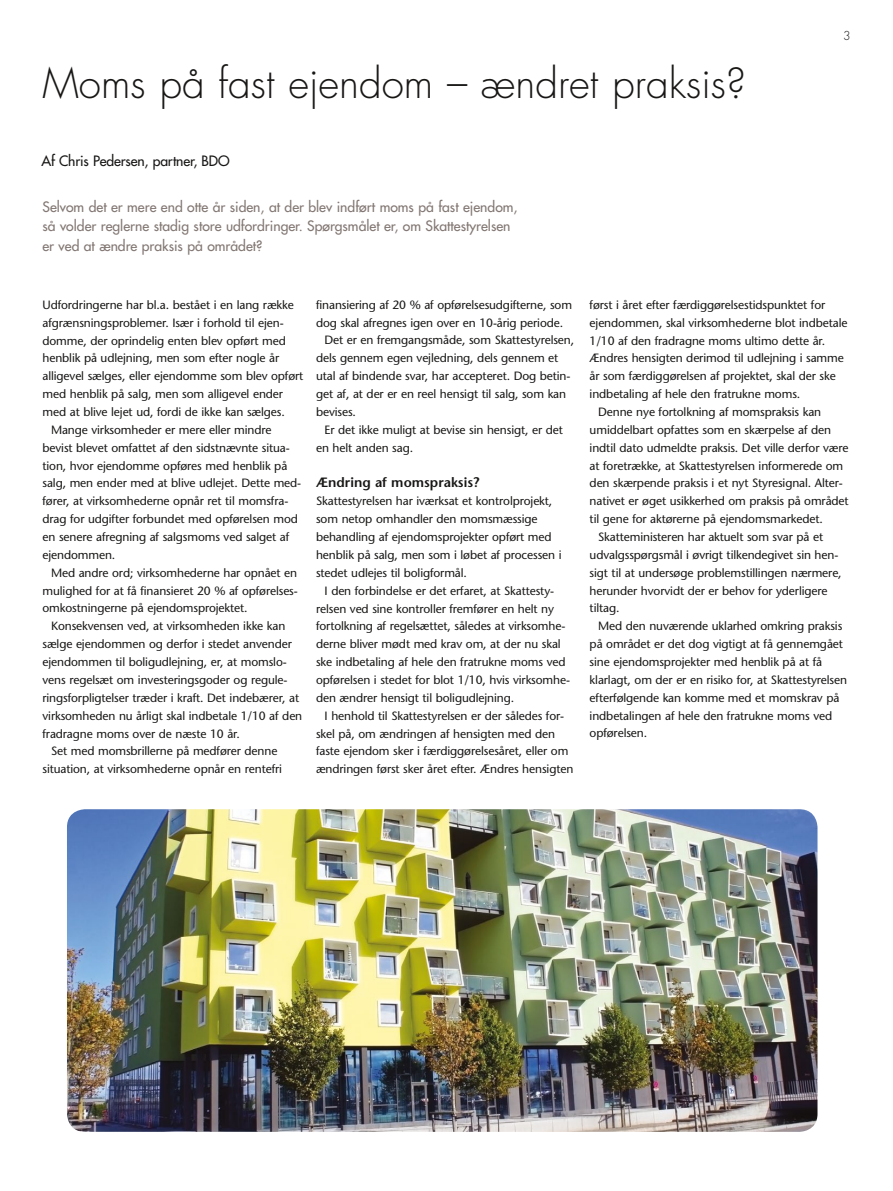
<style>
.page{position:relative;width:893px;height:1191px;background:#fff}
.page>*{position:absolute;margin:0;border:0;box-sizing:border-box;transform-origin:0 0}
.t1{font:300 40.5px "Futura";color:#181716}
.t2{font:13.95px/19.5px "Futura";color:#827773}
.t3{font:13.95px "Futura";letter-spacing:-.01em;color:#181716}
.t4{font:600 13.5px "Stone Sans";color:#181716}
.t5{font:12px/17.9px "Stone Sans";letter-spacing:-.01em;color:#181716}
.t6{font:300 12px "Futura";color:#181716}
</style>
<div class="page">
<img style="left:67px;top:809px;width:750px;height:322px">
<h1 class="t1" style="left:43px;top:59px;width:705px">Moms på fast ejendom – ændret praksis?</h1>
<p class="t3" style="left:41px;top:152px;width:190px">Af Chris Pedersen, partner, BDO</p>
<p class="t2" style="left:43px;top:197px;width:477px">Selvom det er mere end otte år siden, at der blev indført moms på fast ejendom, så volder reglerne stadig store udfordringer. Spørgsmålet er, om Skattestyrelsen er ved at ændre praksis på området?</p>
<p class="t6" style="left:843px;top:28px;width:9px">3</p>
<p class="t5" style="left:43px;top:296px;width:253px">Udfordringerne har bl.a. bestået i en lang række</p>
<p class="t5" style="left:43px;top:313px;width:243px">afgrænsningsproblemer. Især i forhold til ejen-</p>
<p class="t5" style="left:43px;top:331px;width:245px">domme, der oprindelig enten blev opført med</p>
<p class="t5" style="left:43px;top:349px;width:238px">henblik på udlejning, men som efter nogle år</p>
<p class="t5" style="left:43px;top:367px;width:262px">alligevel sælges, eller ejendomme som blev opført</p>
<p class="t5" style="left:43px;top:385px;width:242px">med henblik på salg, men som alligevel ender</p>
<p class="t5" style="left:43px;top:403px;width:244px">med at blive lejet ud, fordi de ikke kan sælges.</p>
<p class="t5" style="left:51px;top:421px;width:222px">Mange virksomheder er mere eller mindre</p>
<p class="t5" style="left:43px;top:438px;width:249px">bevist blevet omfattet af den sidstnævnte situa-</p>
<p class="t5" style="left:43px;top:456px;width:246px">tion, hvor ejendomme opføres med henblik på</p>
<p class="t5" style="left:43px;top:474px;width:260px">salg, men ender med at blive udlejet. Dette med-</p>
<p class="t5" style="left:43px;top:492px;width:247px">fører, at virksomhederne opnår ret til momsfra-</p>
<p class="t5" style="left:43px;top:510px;width:257px">drag for udgifter forbundet med opførelsen mod</p>
<p class="t5" style="left:43px;top:528px;width:248px">en senere afregning af salgsmoms ved salget af</p>
<p class="t5" style="left:43px;top:546px;width:74px">ejendommen.</p>
<p class="t5" style="left:51px;top:563px;width:248px">Med andre ord; virksomhederne har opnået en</p>
<p class="t5" style="left:43px;top:581px;width:257px">mulighed for at få finansieret 20 % af opførelses-</p>
<p class="t5" style="left:43px;top:599px;width:207px">omkostningerne på ejendomsprojektet.</p>
<p class="t5" style="left:51px;top:617px;width:236px">Konsekvensen ved, at virksomheden ikke kan</p>
<p class="t5" style="left:43px;top:635px;width:251px">sælge ejendommen og derfor i stedet anvender</p>
<p class="t5" style="left:43px;top:653px;width:246px">ejendommen til boligudlejning, er, at momslo-</p>
<p class="t5" style="left:43px;top:671px;width:246px">vens regelsæt om investeringsgoder og regule-</p>
<p class="t5" style="left:43px;top:688px;width:258px">ringsforpligtelser træder i kraft. Det indebærer, at</p>
<p class="t5" style="left:43px;top:706px;width:261px">virksomheden nu årligt skal indbetale 1/10 af den</p>
<p class="t5" style="left:43px;top:724px;width:199px">fradragne moms over de næste 10 år.</p>
<p class="t5" style="left:51px;top:742px;width:228px">Set med momsbrillerne på medfører denne</p>
<p class="t5" style="left:43px;top:760px;width:241px">situation, at virksomhederne opnår en rentefri</p>
<p class="t5" style="left:316px;top:296px;width:257px">finansiering af 20 % af opførelsesudgifterne, som</p>
<p class="t5" style="left:316px;top:313px;width:249px">dog skal afregnes igen over en 10-årig periode.</p>
<p class="t5" style="left:325px;top:331px;width:251px">Det er en fremgangsmåde, som Skattestyrelsen,</p>
<p class="t5" style="left:316px;top:349px;width:244px">dels gennem egen vejledning, dels gennem et</p>
<p class="t5" style="left:316px;top:367px;width:256px">utal af bindende svar, har accepteret. Dog betin-</p>
<p class="t5" style="left:316px;top:385px;width:252px">get af, at der er en reel hensigt til salg, som kan</p>
<p class="t5" style="left:316px;top:403px;width:41px">bevises.</p>
<p class="t5" style="left:325px;top:421px;width:240px">Er det ikke muligt at bevise sin hensigt, er det</p>
<p class="t5" style="left:316px;top:438px;width:99px">en helt anden sag.</p>
<p class="t4" style="left:316px;top:474px;width:165px">Ændring af momspraksis?</p>
<p class="t5" style="left:316px;top:492px;width:247px">Skattestyrelsen har iværksat et kontrolprojekt, som netop omhandler den momsmæssige behandling af ejendomsprojekter opført med henblik på salg, men som i løbet af processen i stedet udlejes til boligformål.</p>
<p class="t5" style="left:316px;top:581px;width:255px;text-indent:9px">I den forbindelse er det erfaret, at Skattesty&shy;relsen ved sine kontroller fremfører en helt ny fortolkning af regelsættet, således at virksomhe&shy;derne bliver mødt med krav om, at der nu skal ske indbetaling af hele den fratrukne moms ved opførelsen i stedet for blot 1/10, hvis virksomhe&shy;den ændrer hensigt til boligudlejning.</p>
<p class="t5" style="left:316px;top:706px;width:259px;text-indent:9px">I henhold til Skattestyrelsen er der således for&shy;skel på, om ændringen af hensigten med den faste ejendom sker i færdiggørelsesåret, eller om ændringen først sker året efter. Ændres hensigten</p>
<p class="t5" style="left:590px;top:296px;width:237px">først i året efter færdiggørelsestidspunktet for</p>
<p class="t5" style="left:590px;top:313px;width:259px">ejendommen, skal virksomhederne blot indbetale</p>
<p class="t5" style="left:590px;top:331px;width:237px">1/10 af den fradragne moms ultimo dette år.</p>
<p class="t5" style="left:590px;top:349px;width:256px">Ændres hensigten derimod til udlejning i samme</p>
<p class="t5" style="left:590px;top:367px;width:248px">år som færdiggørelsen af projektet, skal der ske</p>
<p class="t5" style="left:590px;top:385px;width:212px">indbetaling af hele den fratrukne moms.</p>
<p class="t5" style="left:598px;top:403px;width:225px">Denne nye fortolkning af momspraksis kan</p>
<p class="t5" style="left:590px;top:421px;width:243px">umiddelbart opfattes som en skærpelse af den</p>
<p class="t5" style="left:590px;top:438px;width:260px">indtil dato udmeldte praksis. Det ville derfor være</p>
<p class="t5" style="left:590px;top:456px;width:255px">at foretrække, at Skattestyrelsen informerede om</p>
<p class="t5" style="left:590px;top:474px;width:255px">den skærpende praksis i et nyt Styresignal. Alter-</p>
<p class="t5" style="left:590px;top:492px;width:261px">nativet er øget usikkerhed om praksis på området</p>
<p class="t5" style="left:590px;top:510px;width:235px">til gene for aktørerne på ejendomsmarkedet.</p>
<p class="t5" style="left:598px;top:528px;width:227px">Skatteministeren har aktuelt som svar på et</p>
<p class="t5" style="left:590px;top:546px;width:250px">udvalgsspørgsmål i øvrigt tilkendegivet sin hen-</p>
<p class="t5" style="left:590px;top:563px;width:254px">sigt til at undersøge problemstillingen nærmere,</p>
<p class="t5" style="left:590px;top:581px;width:239px">herunder hvorvidt der er behov for yderligere</p>
<p class="t5" style="left:590px;top:599px;width:31px">tiltag.</p>
<p class="t5" style="left:598px;top:617px;width:246px">Med den nuværende uklarhed omkring praksis</p>
<p class="t5" style="left:590px;top:635px;width:255px">på området er det dog vigtigt at få gennemgået</p>
<p class="t5" style="left:590px;top:653px;width:234px">sine ejendomsprojekter med henblik på at få</p>
<p class="t5" style="left:590px;top:671px;width:259px">klarlagt, om der er en risiko for, at Skattestyrelsen</p>
<p class="t5" style="left:590px;top:688px;width:251px">efterfølgende kan komme med et momskrav på</p>
<p class="t5" style="left:590px;top:706px;width:244px">indbetalingen af hele den fratrukne moms ved</p>
<p class="t5" style="left:590px;top:724px;width:59px">opførelsen.</p>
</div>
